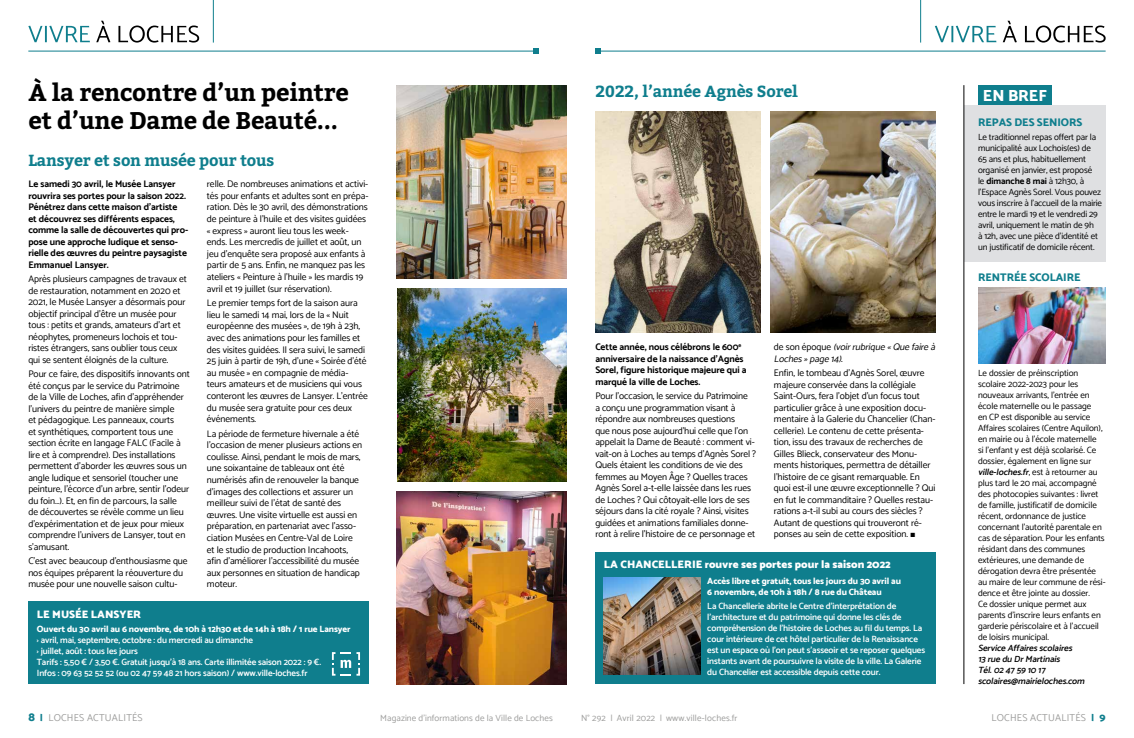
<style>
.page{position:relative;width:1134px;height:738px;background:#fff}
.page>*{position:absolute;margin:0;border:0;box-sizing:border-box;transform-origin:0 0}
.t1{font:700 24px/28px "Bitter";letter-spacing:-.01em;color:#000}
.t2{font:700 16px "Bitter";letter-spacing:-.01em;color:#0f7e8d}
.t3{font:800 16px "Catamaran";color:#fff}
.t4{font:900 11px "Catamaran";color:#fff}
.t5{font:800 11px "Catamaran";letter-spacing:-.005em;color:#0f7e8d}
.t6{font:10px "Catamaran";letter-spacing:.02em;color:#9d9d9c}
.t7{font:9.5px/11.5px "Catamaran";letter-spacing:-.005em;color:#000}
.t8{font:700 9.5px/11.5px "Catamaran";letter-spacing:-.005em;color:#000}
.t9{font:italic 9.5px/11.5px "Catamaran";color:#000}
.t10{font:9px/11px "Catamaran";letter-spacing:-.005em;color:#000}
.t11{font:600 9px/11px "Catamaran";letter-spacing:-.01em;color:#fff}
.t12{font:800 9px/11px "Catamaran";letter-spacing:-.01em;color:#fff}
.t13{font:italic 600 9px/11px "Catamaran";color:#000}
.t14{font:9px "Catamaran";letter-spacing:.01em;color:#9d9d9c}
.s1{font-style:normal}
.s2{font-family:"Arial";font-size:9px}
.s3{font-weight:700}
.s4{font-weight:600;font-style:italic}
.s5{font-weight:800;font-size:12px;color:#0f7e8d}
.s6{font-weight:800;color:#0f7e8d}
.s7{font-weight:800;font-size:11px;color:#0f7e8d}
</style>
<div class="page">
<svg style="left:96px;top:21px;width:103px;height:22px"></svg>
<svg style="left:28px;top:26px;width:62px;height:16px"></svg>
<hr style="left:28px;top:51px;width:511px;height:1px;background:#0f7e8d">
<hr style="left:213px;top:0;width:1px;height:43px;background:#0f7e8d">
<svg style="left:533px;top:48px;width:6px;height:6px"></svg>
<hr style="left:595px;top:51px;width:511px;height:1px;background:#0f7e8d">
<hr style="left:920px;top:0;width:1px;height:43px;background:#0f7e8d">
<svg style="left:1003px;top:21px;width:103px;height:22px"></svg>
<svg style="left:935px;top:26px;width:61px;height:16px"></svg>
<svg style="left:595px;top:48px;width:6px;height:6px"></svg>
<img style="left:397px;top:85px;width:170px;height:193px">
<img style="left:397px;top:491px;width:170px;height:192px">
<img style="left:397px;top:288px;width:170px;height:192px">
<div style="left:28px;top:601px;width:341px;height:82px;background:#0f7e8d"></div>
<svg style="left:341px;top:652px;width:19px;height:23px"></svg>
<svg style="left:332px;top:652px;width:3px;height:23px"></svg>
<div style="left:964px;top:105px;width:142px;height:157px;background:#dfe0e2"></div>
<div style="left:978px;top:85px;width:74px;height:20px;background:#0f7e8d"></div>
<hr style="left:963px;top:85px;width:1px;height:598px;background:#000">
<img style="left:978px;top:287px;width:128px;height:76px">
<img style="left:595px;top:111px;width:165px;height:221px">
<div style="left:595px;top:551px;width:340px;height:132px;background:#0f7e8d"></div>
<img style="left:604px;top:577px;width:96px;height:97px">
<img style="left:770px;top:111px;width:165px;height:221px">
<h1 class="t1" style="left:28px;top:79px;width:322px">À la rencontre d’un peintre et d’une Dame de Beauté...</h1>
<h2 class="t2" style="left:28px;top:150px;width:248px">Lansyer et son musée pour tous</h2>
<p class="t8" style="left:28px;top:178px;width:161px">Le samedi 30 avril, le Musée Lansyer rouvrira ses portes pour la saison 2022.<br>Pénétrez dans cette maison d’artiste et découvrez ses différents espaces, comme la salle de découvertes qui pro&shy;pose une approche ludique et senso&shy;rielle des œuvres du peintre paysagiste Emmanuel Lansyer.</p>
<p class="t7" style="left:28px;top:273px;width:160px">Après plusieurs campagnes de travaux et de restauration, notamment en 2020 et 2021, le Musée Lansyer a désormais pour objectif principal d’être un musée pour tous : petits et grands, amateurs d’art et néophytes, promeneurs lochois et tou&shy;ristes étrangers, sans oublier tous ceux qui se sentent éloignés de la culture.</p>
<p class="t7" style="left:28px;top:368px;width:163px">Pour ce faire, des dispositifs innovants ont été conçus par le service du Patrimoine de la Ville de Loches, afin d’appréhender l’univers du peintre de manière simple<br>et pédagogique. Les panneaux, courts<br>et synthétiques, comportent tous une section écrite en langage FALC (Facile à lire et à comprendre). Des installations permettent d’aborder les œuvres sous un angle ludique et sensoriel (toucher une peinture, l’écorce d’un arbre, sentir l’odeur du foin…). Et, en fin de parcours, la salle<br>de découvertes se révèle comme un lieu d’expérimentation et de jeux pour mieux comprendre l’univers de Lansyer, tout en s’amusant.</p>
<p class="t7" style="left:28px;top:554px;width:161px">C’est avec beaucoup d’enthousiasme que nos équipes préparent la réouverture du musée pour une nouvelle saison cultu-</p>
<p class="t7" style="left:207px;top:178px;width:163px">relle. De nombreuses animations et activi&shy;tés pour enfants et adultes sont en prépa&shy;ration. Dès le 30 avril, des démonstrations de peinture à l’huile et des visites guidées « express » auront lieu tous les week&shy;ends. Les mercredis de juillet et août, un jeu d’enquête sera proposé aux enfants à partir de 5 ans. Enfin, ne manquez pas les ateliers « Peinture à l’huile » les mardis 19 avril et 19 juillet (sur réservation).</p>
<p class="t7" style="left:207px;top:297px;width:163px">Le premier temps fort de la saison aura lieu le samedi 14 mai, lors de la « Nuit européenne des musées », de 19h à 23h, avec des animations pour les familles et des visites guidées. Il sera suivi, le samedi 25 juin à partir de 19h, d’une « Soirée d’été au musée » en compagnie de média&shy;teurs amateurs et de musiciens qui vous conteront les œuvres de Lansyer. L’entrée du musée sera gratuite pour ces deux événements.</p>
<p class="t7" style="left:207px;top:427px;width:157px">La période de fermeture hivernale a été l’occasion de mener plusieurs actions en coulisse. Ainsi, pendant le mois de mars, une soixantaine de tableaux ont été numérisés afin de renouveler la banque d’images des collections et assurer un meilleur suivi de l’état de santé des œuvres. Une visite virtuelle est aussi en préparation, en partenariat avec l’asso&shy;ciation Musées en Centre-Val de Loire et le studio de production Incahoots, afin d’améliorer l’accessibilité du musée aux personnes en situation de handicap moteur.</p>
<p class="t4" style="left:37px;top:607px;width:106px">LE MUSÉE LANSYER</p>
<p class="t12" style="left:37px;top:622px;width:315px">Ouvert du 30 avril au 6 novembre, de 10h à 12h30 et de 14h à 18h / 1 rue Lansyer</p>
<p class="t11" style="left:37px;top:633px;width:286px">› avril, mai, septembre, octobre : du mercredi au dimanche<br>› juillet, août : tous les jours<br>Tarifs : 5,50 € / 3,50 €. Gratuit jusqu’à 18 ans. Carte illimitée saison 2022 : 9 €.<br>Infos : 09 63 52 52 52 (ou 02 47 59 48 21 hors saison) / www.ville-loches.fr</p>
<h2 class="t2" style="left:595px;top:81px;width:204px">2022, l’année Agnès Sorel</h2>
<p class="t8" style="left:595px;top:341px;width:153px">Cette année, nous célébrons le 600<sup>e </sup>anniversaire de la naissance d’Agnès Sorel, figure historique majeure qui a marqué la ville de Loches.</p>
<p class="t7" style="left:595px;top:390px;width:162px">Pour l’occasion, le service du Patrimoine<br>a conçu une programmation visant à répondre aux nombreuses questions<br>que nous pose aujourd’hui celle que l’on appelait la Dame de Beauté : comment vi&shy;vait-on à Loches au temps d’Agnès Sorel ?<br>Quels étaient les conditions de vie des femmes au Moyen Âge ? Quelles traces Agnès Sorel a-t-elle laissée dans les rues de Loches ? Qui côtoyait-elle lors de ses séjours dans la cité royale ? Ainsi, visites guidées et animations familiales donne&shy;ront à relire l’histoire de ce personnage et</p>
<p class="t9" style="left:774px;top:341px;width:166px"><span class="s1">d e s o n é p o q u e</span> (voirrubrique«Quefaireà<br>Loches»page14)<span class="s1">.</span></p>
<p class="t7" style="left:774px;top:367px;width:163px">Enfin, le tombeau d’Agnès Sorel, œuvre majeure conservée dans la collégiale Saint-Ours, fera l’objet d’un focus tout particulier grâce à une exposition docu&shy;mentaire à la Galerie du Chancelier (Chan&shy;cellerie). Le contenu de cette présenta&shy;tion, issu des travaux de recherches de Gilles Blieck, conservateur des Monu&shy;ments historiques, permettra de détailler l’histoire de ce gisant remarquable. En quoi est-il une œuvre exceptionnelle ? Qui en fut le commanditaire ? Quelles restau&shy;rations a-t-il subi au cours des siècles ?<br>Autant de questions qui trouveront ré&shy;ponses au sein de cette exposition. <span class="s2">■</span></p>
<p class="t4" style="left:604px;top:557px;width:288px">LA CHANCELLERIE rouvre ses portes pour la saison 2022</p>
<p class="t12" style="left:707px;top:574px;width:195px">Accès libre et gratuit, tous les jours du 30 avril au<br>6 novembre, de 10h à 18h / 8 rue du Château</p>
<p class="t11" style="left:707px;top:599px;width:219px">La Chancellerie abrite le Centre d’interprétation de l’architecture et du patrimoine qui donne les clés de compréhension de l’histoire de Loches au fil du temps. La cour intérieure de cet hôtel particulier de la Renaissance est un espace où l’on peut s’asseoir et se reposer quelques instants avant de poursuivre la visite de la ville. La Galerie du Chancelier est accessible depuis cette cour.</p>
<h2 class="t3" style="left:983px;top:86px;width:66px">EN BREF</h2>
<p class="t5" style="left:978px;top:116px;width:106px">REPAS DES SENIORS</p>
<p class="t10" style="left:978px;top:131px;width:125px">Le traditionnel repas offert par la municipalité aux Lochois(es) de 65 ans et plus, habituellement organisé en janvier, est proposé<br>le <span class="s3">dimanche 8 mai</span> à 12h30, à l’Espace Agnès Sorel. Vous pouvez vous inscrire à l’accueil de la mairie entre le mardi 19 et le vendredi 29 avril, uniquement le matin de 9h<br>à 12h, avec une pièce d’identité et un justificatif de domicile récent.</p>
<p class="t5" style="left:978px;top:270px;width:104px">RENTRÉE SCOLAIRE</p>
<p class="t10" style="left:978px;top:367px;width:129px">Le dossier de préinscription scolaire 2022-2023 pour les nouveaux arrivants, l’entrée en école maternelle ou le passage<br>en CP est disponible au service<br>Affaires scolaires (Centre Aquilon), en mairie ou à l’école maternelle<br>si l’enfant y est déjà scolarisé. Ce dossier, également en ligne sur <span class="s4">ville-loches.fr</span>, e s t à re t o u r n e r a u plus tard le 20 mai, accompagné des photocopies suivantes : livret de famille, justificatif de domicile récent, ordonnance de justice concernant l’autorité parentale en cas de séparation. Pour les enfants résidant dans des communes extérieures, une demande de dérogation devra être présentée au maire de leur commune de rési&shy;dence et être jointe au dossier.<br>Ce dossier unique permet aux parents d’inscrire leurs enfants en garderie périscolaire et à l’accueil de loisirs municipal.</p>
<p class="t13" style="left:978px;top:642px;width:111px">ServiceAffairesscolaires<br>13rueduDrMartinais<br>Tél.02475910 17 scolaires@mairieloches.com</p>
<p class="t6" style="left:28px;top:711px;width:116px"><span class="s5">8</span> <span class="s6">|</span> LOCHES ACTUALITÉS</p>
<p class="t14" style="left:380px;top:712px;width:174px">Magazine d’informations de la Ville de Loches</p>
<p class="t14" style="left:581px;top:712px;width:158px">N° 292 | Avril 2022 | www.ville-loches.fr</p>
<p class="t6" style="left:991px;top:711px;width:116px">LOCHES ACTUALITÉS <span class="s6">|</span> <span class="s7">9</span></p>
</div>
